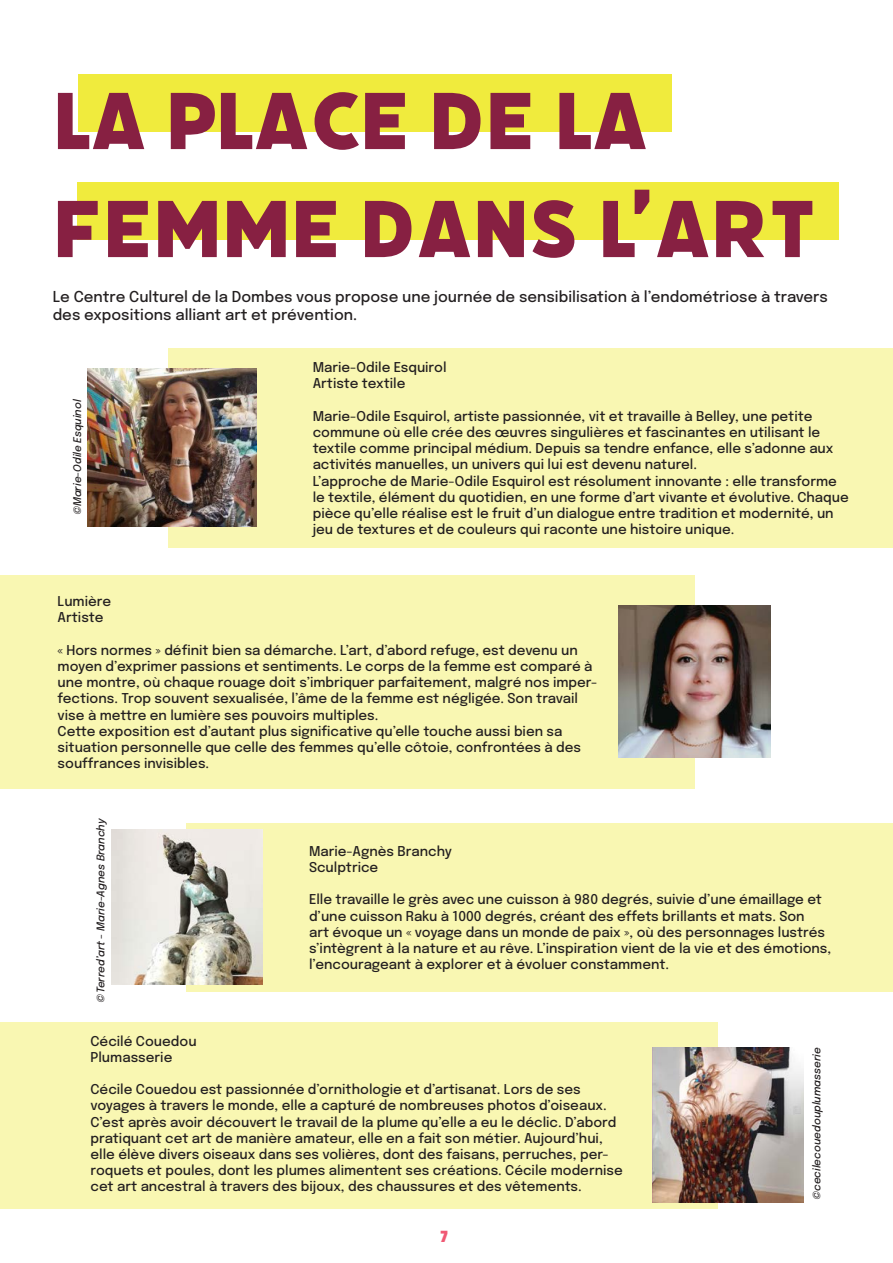
<style>
.page{position:relative;width:893px;height:1263px;background:#fff}
.page>*{position:absolute;margin:0;border:0;box-sizing:border-box;transform-origin:0 0}
.t1{font:90px/108px "Filicudi Solid";color:#872042}
.t2{font:18px "Filicudi Solid";color:#f05974}
.t3{font:500 15px/18px "Epilogue";color:#231f20}
.t4{font:500 13.5px/16.2px "Epilogue";color:#231f20}
.t5{font:italic 500 10.5px "Epilogue";color:#231f20}
</style>
<div class="page">
<div style="left:78px;top:183px;width:761px;height:57px;background:#f0eb3d"></div>
<div style="left:78px;top:74px;width:593px;height:57px;background:#f0eb3d"></div>
<div style="left:187px;top:823px;width:706px;height:168px;background:#f9f7b2"></div>
<div style="left:0;top:1023px;width:717px;height:186px;background:#f9f7b2"></div>
<div style="left:0;top:575px;width:694px;height:213px;background:#f9f7b2"></div>
<div style="left:168px;top:348px;width:725px;height:200px;background:#f9f7b2"></div>
<img style="left:88px;top:369px;width:168px;height:158px">
<img style="left:619px;top:606px;width:151px;height:152px">
<img style="left:111px;top:829px;width:152px;height:156px">
<img style="left:652px;top:1047px;width:152px;height:155px">
<h1 class="t1" style="left:53px;top:68px;width:591px">LA PLACE DE LA<br>FEMME DAN</h1>
<h1 class="t1" style="left:529px;top:176px;width:290px">S L’ART</h1>
<p class="t3" style="left:53px;top:286px;width:777px">Le Centre Culturel de la Dombes vous propose une journée de sensibilisation à l’endométriose à travers des expositions alliant art et prévention.</p>
<p class="t5" style="left:70px;top:515px;width:118px;rotate:-90deg">©Marie-Odile Esquinol</p>
<p class="t4" style="left:313px;top:358px;width:135px">Marie-Odile Esquirol<br>Artiste textile</p>
<p class="t4" style="left:313px;top:407px;width:538px">Marie-Odile Esquirol, artiste passionnée, vit et travaille à Belley, une petite commune où elle crée des œuvres singulières et fascinantes en utilisant le textile comme principal médium. Depuis sa tendre enfance, elle s’adonne aux activités manuelles, un univers qui lui est devenu naturel.<br>L’approche de Marie-Odile Esquirol est résolument innovante : elle transforme le textile, élément du quotidien, en une forme d’art vivante et évolutive. Chaque pièce qu’elle réalise est le fruit d’un dialogue entre tradition et modernité, un jeu de textures et de couleurs qui raconte une histoire unique.</p>
<p class="t4" style="left:58px;top:592px;width:55px">Lumière<br>Artiste</p>
<p class="t4" style="left:58px;top:641px;width:541px">« Hors normes » définit bien sa démarche. L’art, d’abord refuge, est devenu un moyen d’exprimer passions et sentiments. Le corps de la femme est comparé à une montre, où chaque rouage doit s’imbriquer parfaitement, malgré nos imper&shy;fections. Trop souvent sexualisée, l’âme de la femme est négligée. Son travail vise à mettre en lumière ses pouvoirs multiples.<br>Cette exposition est d’autant plus significative qu’elle touche aussi bien sa situation personnelle que celle des femmes qu’elle côtoie, confrontées à des souffrances invisibles.</p>
<p class="t5" style="left:93px;top:1002px;width:185px;rotate:-90deg">©Terred’art - Marie-Agnes Branchy</p>
<p class="t4" style="left:309px;top:842px;width:145px">Marie-Agnès Branchy<br>Sculptrice</p>
<p class="t4" style="left:309px;top:890px;width:524px">Elle travaille le grès avec une cuisson à 980 degrés, suivie d’une émaillage et d’une cuisson Raku à 1000 degrés, créant des effets brillants et mats. Son<br>art évoque un « voyage dans un monde de paix », où des personnages lustrés s’intègrent à la nature et au rêve. L’inspiration vient de la vie et des émotions, l’encourageant à explorer et à évoluer constamment.</p>
<p class="t4" style="left:91px;top:1032px;width:108px">Cécilé Couedou<br>Plumasserie</p>
<p class="t4" style="left:91px;top:1080px;width:534px">Cécile Couedou est passionnée d’ornithologie et d’artisanat. Lors de ses voyages à travers le monde, elle a capturé de nombreuses photos d’oiseaux.<br>C’est après avoir découvert le travail de la plume qu’elle a eu le déclic. D’abord pratiquant cet art de manière amateur, elle en a fait son métier. Aujourd’hui, elle élève divers oiseaux dans ses volières, dont des faisans, perruches, per&shy;roquets et poules, dont les plumes alimentent ses créations. Cécile modernise cet art ancestral à travers des bijoux, des chaussures et des vêtements.</p>
<h2 class="t2" style="left:440px;top:1226px;width:10px">7</h2>
<p class="t5" style="left:809px;top:1200px;width:154px;rotate:-90deg">©cecilecouedouplumasserie</p>
</div>
